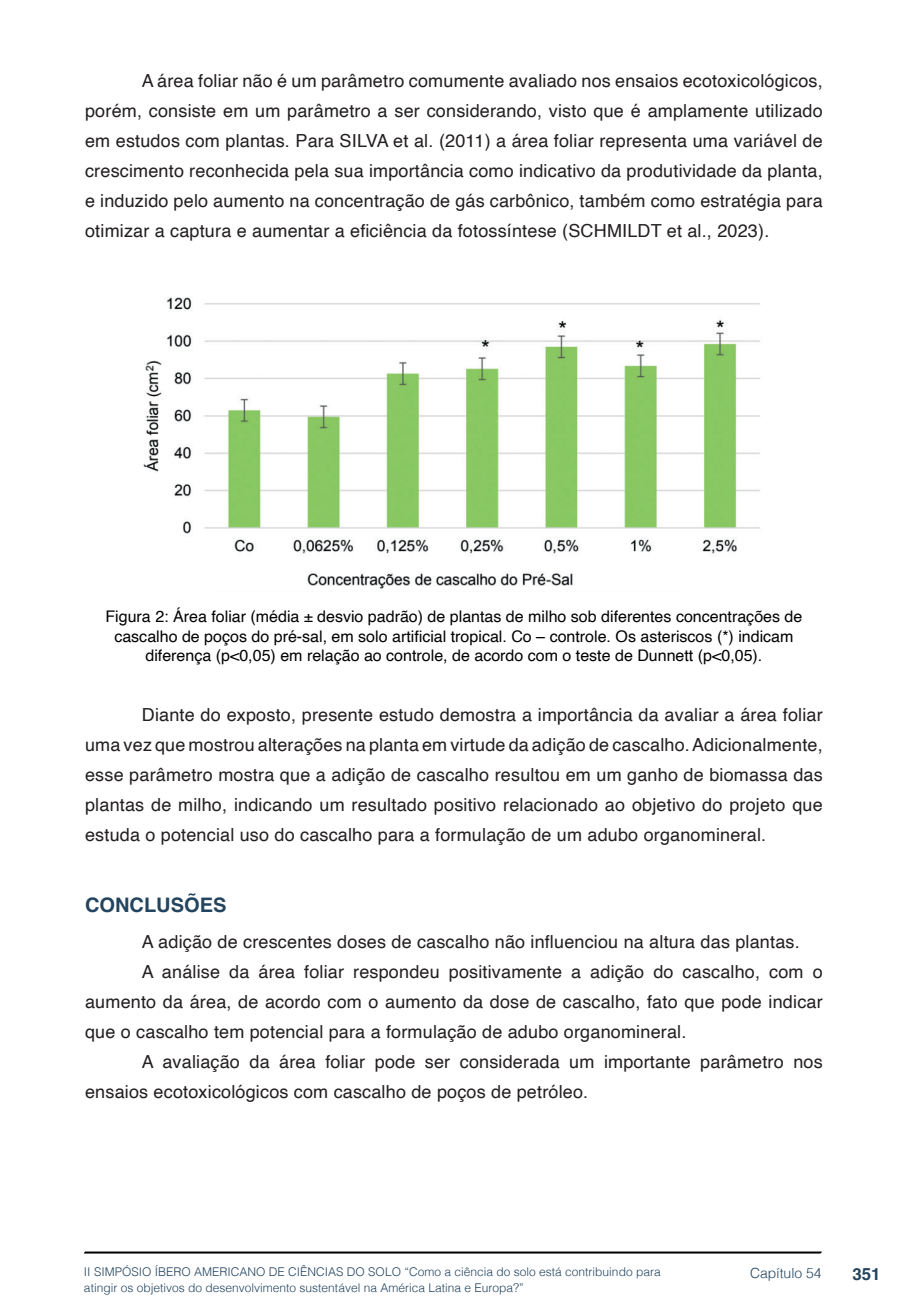
<style>
.page{position:relative;width:908px;height:1304px;background:#fff}
.page>*{position:absolute;margin:0;border:0;box-sizing:border-box;transform-origin:0 0}
.TITULOS{font:700 20px "Helvetica";color:#23445f}
.txt{font:18px/30px "Helvetica";letter-spacing:.01em;color:#231f20;text-align:justify}
.t1{font:700 16.8px "Helvetica";color:#23445f}
.imagens_graf_tab{font:16px/19.2px "Helvetica";color:#000;text-align:center}
.t2{font:300 14px "Helvetica";color:#23445f}
.t3{font:300 12px/16px "Helvetica";color:#23445f}
</style>
<div class="page">
<svg style="left:84px;top:1251px;width:737px;height:3px;background:#515151"></svg>
<img style="left:143px;top:297px;width:617px;height:292px">
<p class="txt" style="left:85px;top:66px;width:738px;text-indent:57px">A área foliar não é um parâmetro comumente avaliado nos ensaios ecotoxicológicos, porém, consiste em um parâmetro a ser considerando, visto que é amplamente utilizado em estudos com plantas. Para SILVA et al. (2011) a área foliar representa uma variável de crescimento reconhecida pela sua importância como indicativo da produtividade da planta, e induzido pelo aumento na concentração de gás carbônico, também como estratégia para otimizar a captura e aumentar a eficiência da fotossíntese (SCHMILDT et al., 2023).</p>
<p class="imagens_graf_tab" style="left:105px;top:608px;width:698px">Figura 2: Área foliar (média ± desvio padrão) de plantas de milho sob diferentes concentrações de cascalho de poços do pré-sal, em solo artificial tropical. Co – controle. Os asteriscos (*) indicam diferença (p&lt;0,05) em relação ao controle, de acordo com o teste de Dunnett (p&lt;0,05).</p>
<p class="txt" style="left:85px;top:700px;width:738px;text-indent:57px">Diante do exposto, presente estudo demostra a importância da avaliar a área foliar uma vez que mostrou alterações na planta em virtude da adição de cascalho. Adicionalmente, esse parâmetro mostra que a adição de cascalho resultou em um ganho de biomassa das plantas de milho, indicando um resultado positivo relacionado ao objetivo do projeto que estuda o potencial uso do cascalho para a formulação de um adubo organomineral.</p>
<p class="TITULOS" style="left:85px;top:893px;width:143px">CONCLUSÕES</p>
<p class="txt" style="left:142px;top:927px;width:659px">A adição de crescentes doses de cascalho não influenciou na altura das plantas.</p>
<p class="txt" style="left:85px;top:957px;width:738px;text-indent:57px">A análise da área foliar respondeu positivamente a adição do cascalho, com o aumento da área, de acordo com o aumento da dose de cascalho, fato que pode indicar que o cascalho tem potencial para a formulação de adubo organomineral.</p>
<p class="txt" style="left:85px;top:1047px;width:738px;text-indent:57px">A avaliação da área foliar pode ser considerada um importante parâmetro nos ensaios ecotoxicológicos com cascalho de poços de petróleo.</p>
<p class="t3" style="left:84px;top:1263px;width:578px">II SIMPÓSIO ÍBERO AMERICANO DE CIÊNCIAS DO SOLO “Como a ciência do solo está contribuindo para atingir os objetivos do desenvolvimento sustentável na América Latina e Europa?”</p>
<p class="t2" style="left:749px;top:1261px;width:73px">Capítulo 54</p>
<p class="t1" style="left:851px;top:1264px;width:30px">351</p>
</div>
